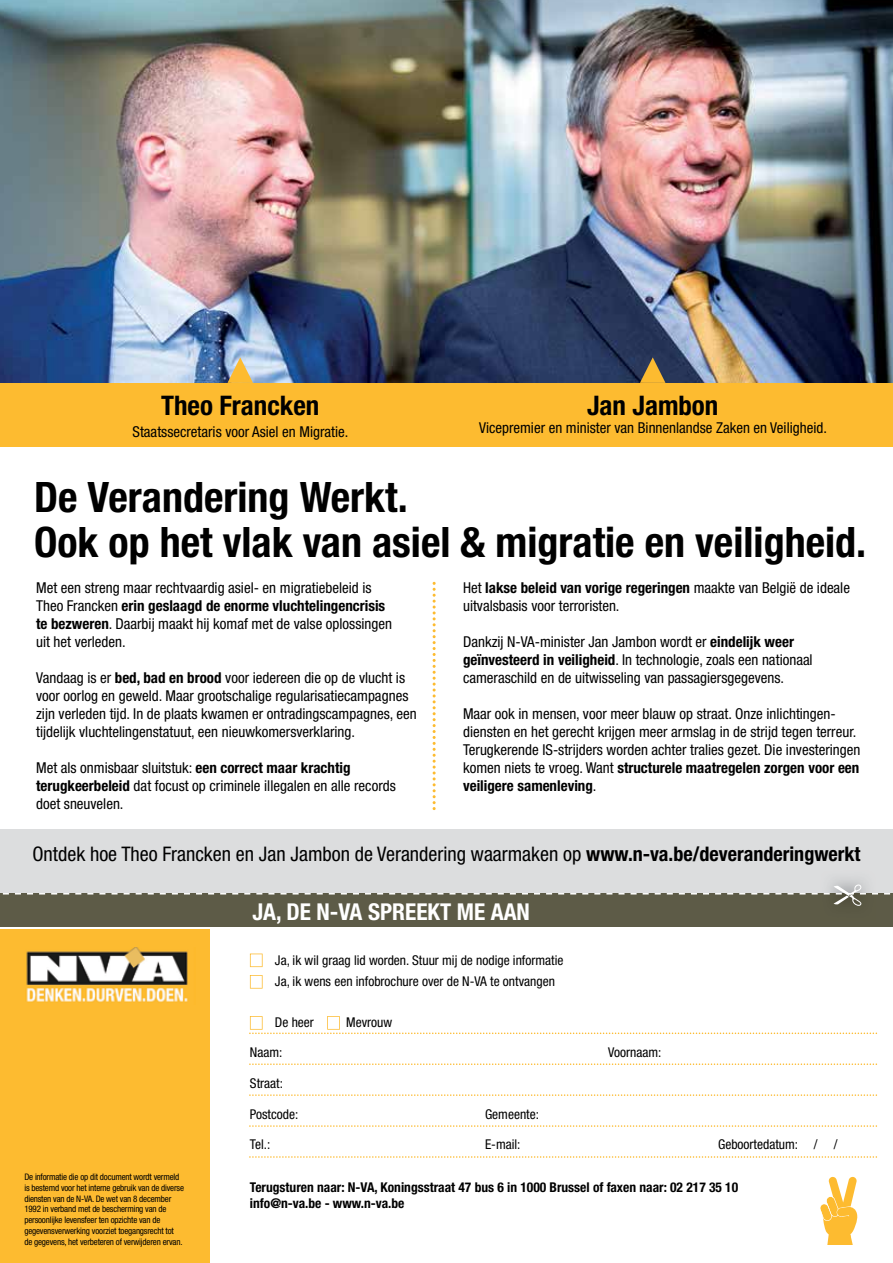
<style>
.page{position:relative;width:893px;height:1263px;background:#fff}
.page>*{position:absolute;margin:0;border:0;box-sizing:border-box;transform-origin:0 0}
.t1{font:700 condensed 42px/45px "Helvetica Neue LT Std";color:#000}
.t2{font:700 condensed 27px "Helvetica Neue LT Std";color:#000}
.t3{font:700 condensed 23.25px "Helvetica Neue LT Std";color:#fff}
.t4{font:condensed 20.1px "Helvetica Neue LT Std";color:#000}
.t5{font:condensed 15px/18px "Helvetica Neue LT Std";color:#000}
.t6{font:condensed 13.5px/21.5px "Helvetica Neue LT Std";color:#000}
.t7{font:700 condensed 13.5px/16.2px "Helvetica Neue LT Std";color:#000}
.t8{font:condensed 9px/10.8px "Helvetica Neue LT Std";letter-spacing:-.02em;color:#000}
.s1{font-weight:700}
</style>
<div class="page">
<img style="left:0;top:0;width:893px;height:383px">
<div style="left:0;top:383px;width:893px;height:63px;background:#fdbb30"></div>
<svg style="left:227px;top:357px;width:26px;height:26px"></svg>
<svg style="left:640px;top:357px;width:25px;height:26px"></svg>
<div style="left:0;top:829px;width:893px;height:64px;background:#dcddde"></div>
<svg style="left:433px;top:582px;width:3px;height:228px"></svg>
<div style="left:0;top:893px;width:893px;height:34px;background:#5d5b47"></div>
<div style="left:0;top:927px;width:209px;height:336px;background:#fdbb30"></div>
<svg style="left:250px;top:953px;width:13px;height:14px"></svg>
<svg style="left:250px;top:975px;width:13px;height:13px"></svg>
<svg style="left:249px;top:1016px;width:628px;height:18px"></svg>
<svg style="left:249px;top:1063px;width:628px;height:2px"></svg>
<svg style="left:249px;top:1094px;width:628px;height:2px"></svg>
<svg style="left:249px;top:1125px;width:628px;height:2px"></svg>
<svg style="left:249px;top:1156px;width:628px;height:2px"></svg>
<img style="left:823px;top:880px;width:53px;height:15px">
<img style="left:25px;top:947px;width:163px;height:55px">
<hr style="left:0;top:927px;width:893px;height:2px;background:#fff">
<svg style="left:820px;top:1176px;width:38px;height:69px"></svg>
<svg style="left:824px;top:884px;width:42px;height:22px"></svg>
<h2 class="t2" style="left:161px;top:389px;width:160px">Theo Francken</h2>
<p class="t5" style="left:133px;top:423px;width:217px">Staatssecretaris voor Asiel en Migratie.</p>
<h2 class="t2" style="left:587px;top:389px;width:133px">Jan Jambon</h2>
<p class="t5" style="left:479px;top:418px;width:349px">Vicepremier en minister van Binnenlandse Zaken en Veiligheid.</p>
<h1 class="t1" style="left:34px;top:474px;width:834px">De Verandering Werkt.<br>Ook op het vlak van asiel &amp; migratie en veiligheid.</h1>
<p class="t5" style="left:463px;top:579px;width:388px">Het <span class="s1">lakse beleid van vorige regeringen</span> maakte van België de ideale uitvalsbasis voor terroristen.</p>
<p class="t5" style="left:463px;top:633px;width:351px">Dankzij N-VA-minister Jan Jambon wordt er <span class="s1">eindelijk weer geïnvesteerd in veiligheid</span>. In technologie, zoals een nationaal cameraschild en de uitwisseling van passagiersgegevens.</p>
<p class="t5" style="left:463px;top:705px;width:399px">Maar ook in mensen, voor meer blauw op straat. Onze inlichtingen&shy;diensten en het gerecht krijgen meer armslag in de strijd tegen terreur.<br>Terugkerende IS-strijders worden achter tralies gezet. Die investeringen komen niets te vroeg. Want <span class="s1">structurele maatregelen zorgen voor een veiligere samenleving</span>.</p>
<p class="t5" style="left:36px;top:579px;width:357px">Met een streng maar rechtvaardig asiel- en migratiebeleid is Theo Francken <span class="s1">erin geslaagd de enorme vluchtelingencrisis te bezweren</span>. Daarbij maakt hij komaf met de valse oplossingen uit het verleden.</p>
<p class="t5" style="left:36px;top:669px;width:382px">Vandaag is er <span class="s1">bed, bad en brood</span> voor iedereen die op de vlucht is voor oorlog en geweld. Maar grootschalige regularisatiecampagnes zijn verleden tijd. In de plaats kwamen er ontradingscampagnes, een tijdelijk vluchtelingenstatuut, een nieuwkomersverklaring.</p>
<p class="t5" style="left:36px;top:759px;width:361px">Met als onmisbaar sluitstuk: <span class="s1">een correct maar krachtig terugkeerbeleid</span> dat focust op criminele illegalen en alle records doet sneuvelen.</p>
<h3 class="t4" style="left:32px;top:842px;width:830px">Ontdek hoe Theo Francken en Jan Jambon de Verandering waarmaken op <span class="s1">www.n-va.be/deveranderingwerkt</span></h3>
<h3 class="t3" style="left:252px;top:898px;width:279px">JA, DE N-VA SPREEKT ME AAN</h3>
<p class="t8" style="left:24px;top:1171px;width:161px">De informatie die op dit document wordt vermeld is bestemd voor het interne gebruik van de diverse diensten van de N-VA. De wet van 8 december 1992 in verband met de bescherming van de persoonlijke levensfeer ten opzichte van de gegevensverwerking voorziet toegangsrecht tot<br>de gegevens, het verbeteren of verwijderen ervan.</p>
<p class="t6" style="left:275px;top:949px;width:290px">Ja, ik wil graag lid worden. Stuur mij de nodige informatie<br>Ja, ik wens een infobrochure over de N-VA te ontvangen</p>
<p class="t6" style="left:275px;top:1011px;width:40px">De heer</p>
<p class="t6" style="left:346px;top:1011px;width:47px">Mevrouw</p>
<p class="t6" style="left:250px;top:1041px;width:34px">Naam:</p>
<p class="t6" style="left:608px;top:1041px;width:55px">Voornaam:</p>
<p class="t6" style="left:250px;top:1072px;width:35px">Straat:</p>
<p class="t6" style="left:250px;top:1103px;width:50px">Postcode:</p>
<p class="t6" style="left:485px;top:1103px;width:55px">Gemeente:</p>
<p class="t6" style="left:250px;top:1134px;width:22px">Tel.:</p>
<p class="t6" style="left:485px;top:1134px;width:37px">E-mail:</p>
<p class="t6" style="left:718px;top:1134px;width:121px">Geboortedatum: / /</p>
<p class="t7" style="left:250px;top:1179px;width:490px">Terugsturen naar: N-VA, Koningsstraat 47 bus 6 in 1000 Brussel of faxen naar: 02 217 35 10 info@n-va.be - www.n-va.be</p>
</div>
